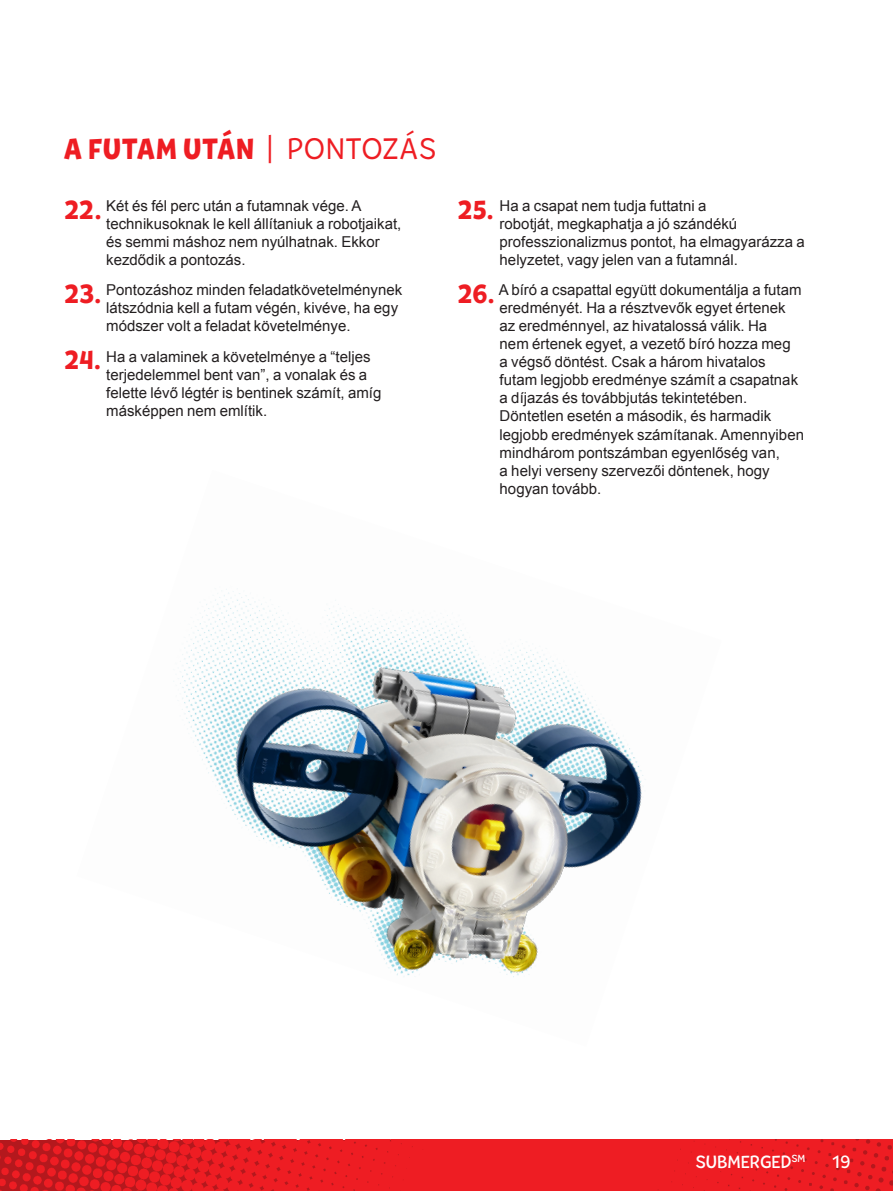
<style>
.page{position:relative;width:893px;height:1191px;background:#fff}
.page>*{position:absolute;margin:0;border:0;box-sizing:border-box;transform-origin:0 0}
.Header_20_AllCaps{font:800 30px "Tobi Pro";letter-spacing:.025em;color:#ee1d23}
.Header_18{font:800 27px "Tobi Pro";letter-spacing:-.02em;color:#ee1d23}
.t1{font:500 18px "Tobi Pro";color:#fff}
.Numbered_List_contnd{font:15px/18px "Arial";color:#231f20}
.s1{font-weight:400}
</style>
<div class="page">
<img style="left:0;top:1139px;width:507px;height:52px">
<div style="left:507px;top:1139px;width:386px;height:52px;background:#ee1d23"></div>
<img style="left:173px;top:589px;width:473px;height:388px">
<p class="Header_20_AllCaps" style="left:64px;top:129px;width:374px">A FUTAM UTÁN <span class="s1">| PONTOZÁS</span></p>
<p class="Numbered_List_contnd" style="left:106px;top:196px;width:297px">Két és fél perc után a futamnak vége. A technikusoknak le kell állítaniuk a robotjaikat, és semmi máshoz nem nyúlhatnak. Ekkor kezdődik a pontozás.</p>
<p class="Numbered_List_contnd" style="left:106px;top:281px;width:297px">Pontozáshoz minden feladatkövetelménynek látszódnia kell a futam végén, kivéve, ha egy módszer volt a feladat követelménye.</p>
<p class="Numbered_List_contnd" style="left:106px;top:348px;width:277px">Ha a valaminek a követelménye a “teljes terjedelemmel bent van”, a vonalak és a felette lévő légtér is bentinek számít, amíg másképpen nem említik.</p>
<p class="Header_18" style="left:64px;top:192px;width:39px">22.</p>
<p class="Header_18" style="left:64px;top:276px;width:39px">23.</p>
<p class="Header_18" style="left:64px;top:342px;width:39px">24.</p>
<p class="Numbered_List_contnd" style="left:500px;top:196px;width:307px">Ha a csapat nem tudja futtatni a<br>robotját, megkaphatja a jó szándékú professzionalizmus pontot, ha elmagyarázza a helyzetet, vagy jelen van a futamnál.</p>
<p class="Numbered_List_contnd" style="left:499px;top:281px;width:307px">A bíró a csapattal együtt dokumentálja a futam eredményét. Ha a résztvevők egyet értenek az eredménnyel, az hivatalossá válik. Ha<br>nem értenek egyet, a vezető bíró hozza meg<br>a végső döntést. Csak a három hivatalos futam legjobb eredménye számít a csapatnak a díjazás és továbbjutás tekintetében.<br>Döntetlen esetén a második, és harmadik legjobb eredmények számítanak. Amennyiben mindhárom pontszámban egyenlőség van,<br>a helyi verseny szervezői döntenek, hogy hogyan tovább.</p>
<p class="Header_18" style="left:457px;top:192px;width:38px">25.</p>
<p class="Header_18" style="left:457px;top:276px;width:39px">26.</p>
<p class="t1" style="left:695px;top:1150px;width:111px">SUBMERGED<sup>SM</sup></p>
<p class="t1" style="left:832px;top:1150px;width:20px">19</p>
</div>
